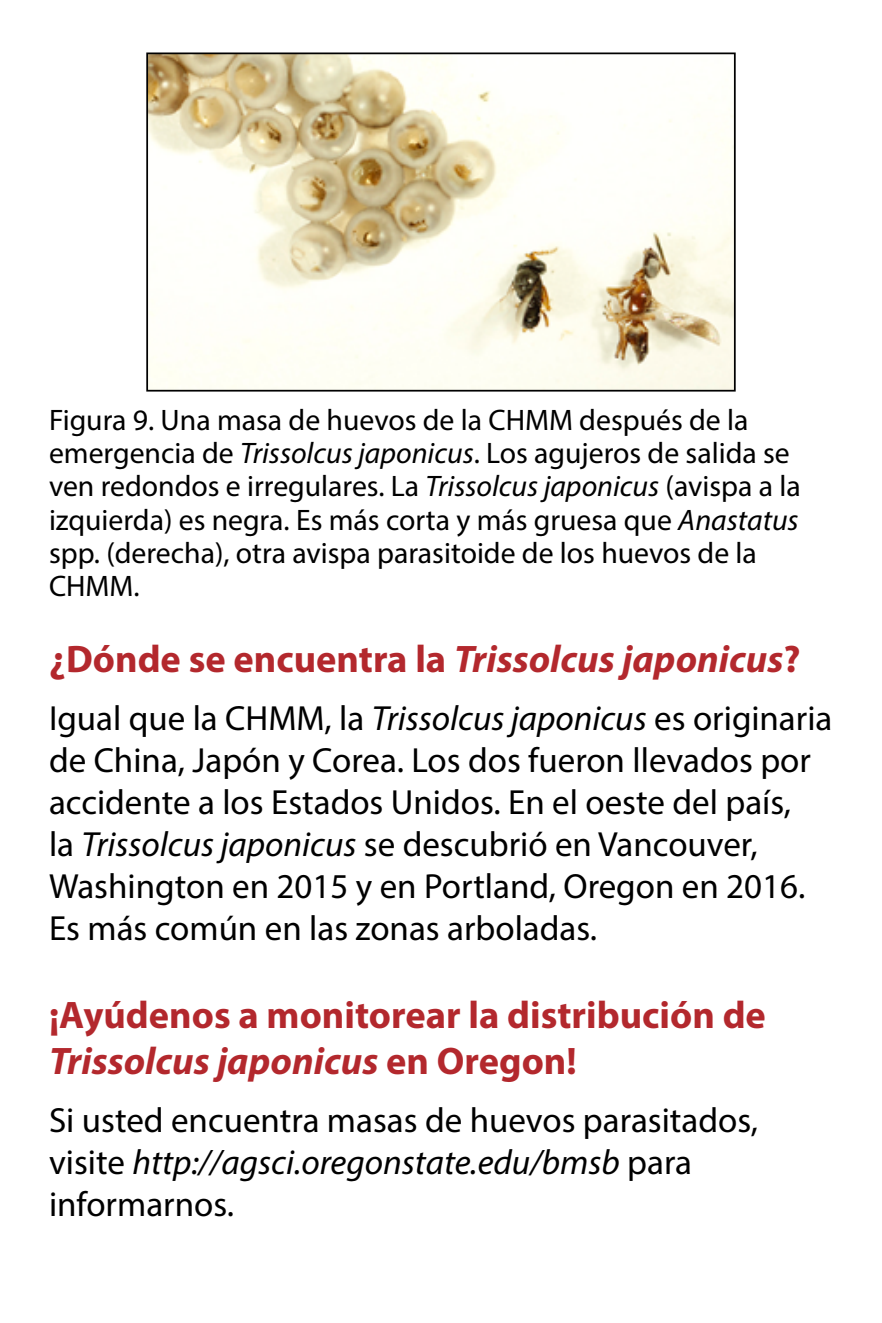
<style>
.page{position:relative;width:882px;height:1323px;background:#fff}
.page>*{position:absolute;margin:0;border:0;box-sizing:border-box;transform-origin:0 0}
.Subhead_1{font:700 38.5px/46.2px "Myriad Pro";color:#b3282d}
.Body_copy{font:35px/42px "Myriad Pro";color:#000}
.t1{font:29.75px/33.2px "Myriad Pro";color:#000}
.s1{font-style:italic}
</style>
<div class="page">
<img style="left:149px;top:55px;width:584px;height:334px">
<div style="left:146px;top:52px;width:590px;height:340px;border:2px solid #000"></div>
<p class="t1" style="left:49px;top:403px;width:753px">Figura 9. Una masa de huevos de la CHMM después de la emergencia de <span class="s1">Trissolcus japonicus</span>. Los agujeros de salida se ven redondos e irregulares. La <span class="s1">Trissolcus japonicus</span> (avispa a la izquierda) es negra. Es más corta y más gruesa que <span class="s1">Anastatus </span>spp. (derecha), otra avispa parasitoide de los huevos de la CHMM.</p>
<p class="Subhead_1" style="left:49px;top:635px;width:753px">¿Dónde se encuentra la <span class="s1">Trissolcus japonicus</span>?</p>
<p class="Body_copy" style="left:49px;top:697px;width:785px">Igual que la CHMM, la <span class="s1">Trissolcus japonicus</span> es originaria de China, Japón y Corea. Los dos fueron llevados por accidente a los Estados Unidos. En el oeste del país,<br>la <span class="s1">Trissolcus japonicus</span> se descubrió en Vancouver, Washington en 2015 y en Portland, Oregon en 2016.<br>Es más común en las zonas arboladas.</p>
<p class="Subhead_1" style="left:49px;top:991px;width:718px">¡Ayúdenos a monitorear la distribución de<br><span class="s1">Trissolcus japonicus</span> en Oregon!</p>
<p class="Body_copy" style="left:49px;top:1099px;width:711px">Si usted encuentra masas de huevos parasitados, visite <span class="s1">http://agsci.oregonstate.edu/bmsb</span> para informarnos.</p>
</div>
